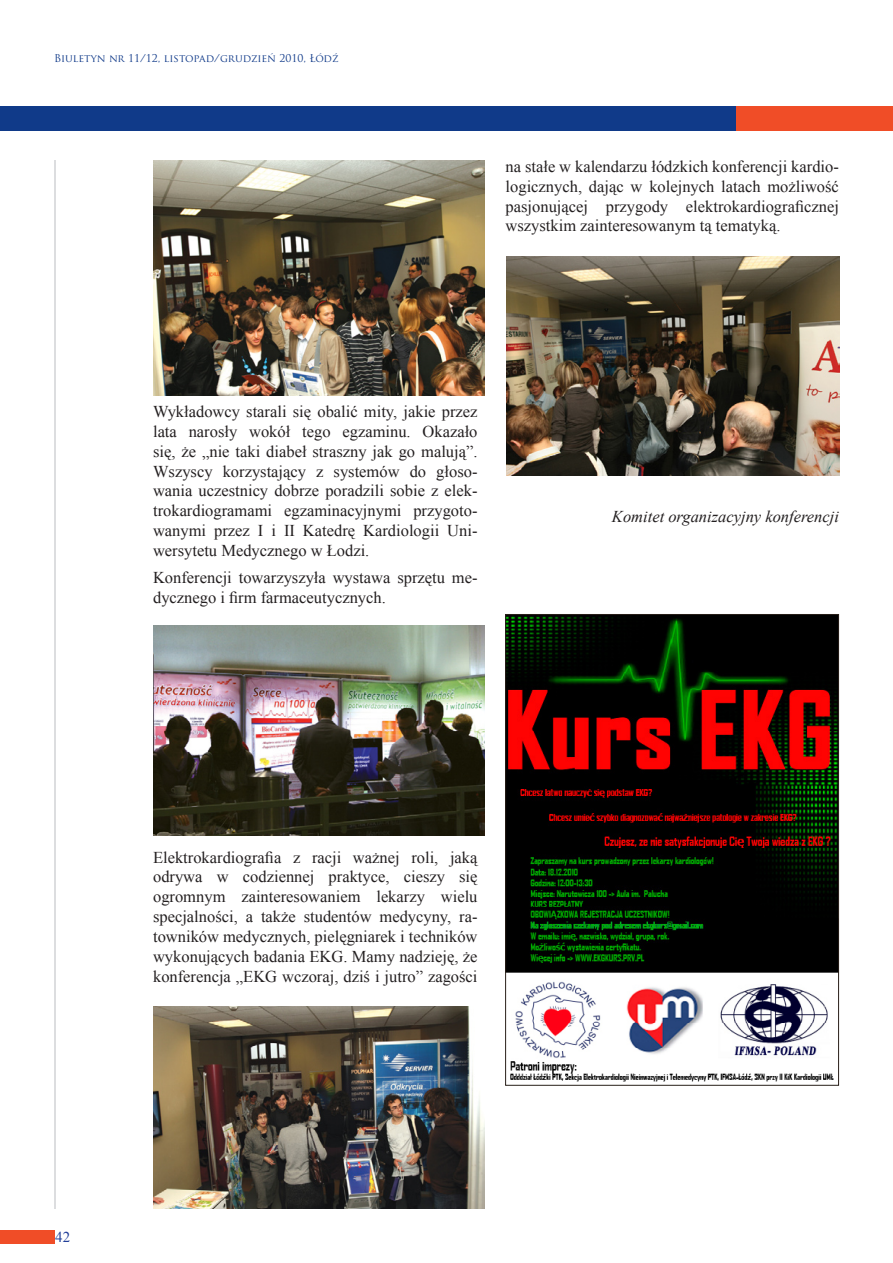
<style>
.page{position:relative;width:893px;height:1263px;background:#fff}
.page>*{position:absolute;margin:0;border:0;box-sizing:border-box;transform-origin:0 0}
.t1{font:16.5px/19.8px "Times New Roman";color:#231f20;text-align:justify}
.t2{font:italic 16.5px "Times New Roman";color:#231f20}
.t3{font:15px "Times New Roman";color:#223f99}
.t4{font:10.5px "Trajan Pro";color:#103a89}
</style>
<div class="page">
<div style="left:0;top:106px;width:893px;height:25px;background:#103a89"></div>
<div style="left:736px;top:106px;width:157px;height:25px;background:#f04d27"></div>
<div style="left:0;top:1229px;width:54px;height:14px;background:#f04d27"></div>
<hr style="left:54px;top:161px;width:1px;height:1048px;background:#dcdddf">
<img style="left:507px;top:616px;width:330px;height:466px">
<div style="left:505px;top:614px;width:334px;height:471px;border:1px solid #271e18"></div>
<img style="left:153px;top:161px;width:332px;height:234px">
<img style="left:506px;top:257px;width:333px;height:218px">
<img style="left:153px;top:1006px;width:332px;height:203px">
<img style="left:153px;top:625px;width:332px;height:211px">
<p class="t4" style="left:54px;top:51px;width:286px">Biuletyn nr 11/12, listopad/grudzień 2010, Łódź</p>
<p class="t1" style="left:506px;top:156px;width:335px">na stałe w kalendarzu łódzkich konferencji kardio&shy;logicznych, dając w kolejnych latach możliwość pasjonującej przygody elektrokardiograficznej wszystkim zainteresowanym tą tematyką.</p>
<p class="t1" style="left:153px;top:401px;width:326px">Wykładowcy starali się obalić mity, jakie przez lata narosły wokół tego egzaminu. Okazało się, że „nie taki diabeł straszny jak go malują”.<br>Wszyscy korzystający z systemów do głoso&shy;wania uczestnicy dobrze poradzili sobie z elek&shy;trokardiogramami egzaminacyjnymi przygoto&shy;wanymi przez I i II Katedrę Kardiologii Uni&shy;wersytetu Medycznego w Łodzi.</p>
<p class="t1" style="left:153px;top:567px;width:326px">Konferencji towarzyszyła wystawa sprzętu me&shy;dycznego i firm farmaceutycznych.</p>
<p class="t2" style="left:612px;top:506px;width:228px">Komitet organizacyjny konferencji</p>
<p class="t1" style="left:153px;top:847px;width:326px">Elektrokardiografia z racji ważnej roli, jaką odrywa w codziennej praktyce, cieszy się ogromnym zainteresowaniem lekarzy wielu specjalności, a także studentów medycyny, ra&shy;towników medycznych, pielęgniarek i techników wykonujących badania EKG. Mamy nadzieję, że konferencja „EKG wczoraj, dziś i jutro” zagości</p>
<p class="t3" style="left:55px;top:1227px;width:16px">42</p>
</div>
